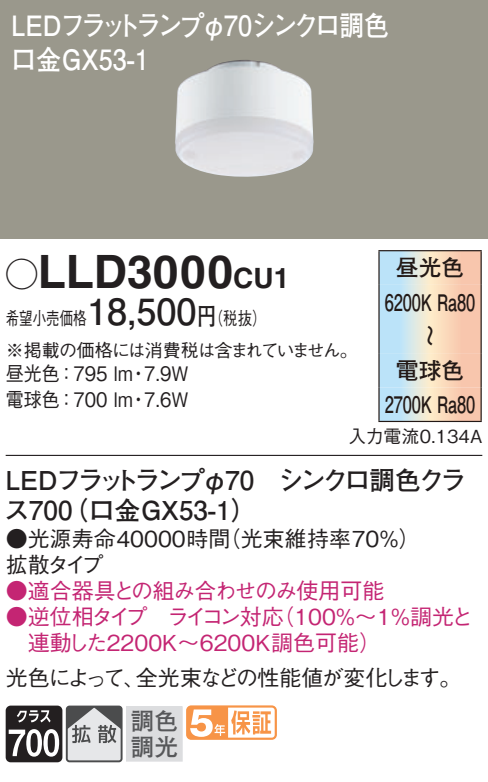
<style>
.page{position:relative;width:488px;height:782px;background:#fff}
.page>*{position:absolute;margin:0;border:0;box-sizing:border-box;transform-origin:0 0}
.t1{font:700 46px "Helvetica LT Std";color:#231f20}
.t2{font:700 36px "Futo Go B101 Pro";color:#231f20}
.t3{font:700 28px/34px "Futo Go B101 Pro";letter-spacing:-.055em;color:#fff;scale:.9 1}
.t4{font:700 28px "Helvetica LT Std";color:#231f20}
.t5{font:700 26px/30px "Futo Go B101 Pro";letter-spacing:-.09em;color:#231f20}
.t6{font:700 26px "Futo Go B101 Pro";letter-spacing:-.055em;color:#231f20}
.t7{font:700 24px/26px "Futo Go B101 Pro";color:#57585a}
.t8{font:700 22.8px/34px "Futo Go B101 Pro";letter-spacing:-.01em;color:#231916;text-align:center}
.t9{font:500 22px/26px "Gothic BBB Pro";color:#231f20}
.t10{font:500 22px/26px "Gothic BBB Pro";color:#c42573}
.t11{font:500 22px/26px "Gothic BBB Pro";letter-spacing:-.035em;color:#c42573}
.t12{font:500 22px "Gothic BBB Pro";letter-spacing:-.05em;color:#231f20}
.t13{font:500 20px "Gothic BBB Pro";color:#231f20;scale:.9 1}
.t14{font:500 18px/31.6px "Gothic BBB Pro";letter-spacing:-.025em;color:#231f20;scale:.75 1}
.t15{font:500 18px "Gothic BBB Pro";color:#231f20}
.t16{font:500 18px "Gothic BBB Pro";letter-spacing:-.025em;color:#231f20;scale:.8 1}
.s1{font-family:"Ford Classification 1";font-weight:400;font-size:32px}
.s2{font-family:"Futo Go B101 Pro";font-weight:700;font-size:24px}
</style>
<div class="page">
<div style="left:0;top:0;width:488px;height:238px;background:#9a988c"></div>
<img style="left:175px;top:60px;width:138px;height:117px">
<hr style="left:6px;top:455px;width:476px;height:1px;background:#231f20">
<svg style="left:6px;top:705px;width:113px;height:57px;background:#868586"></svg>
<div style="left:66px;top:705px;width:56px;height:57px;border:2px solid #4b4c4d;border-radius:3px"></div>
<div style="left:127px;top:707px;width:55px;height:54px;background:#dcdddf"></div>
<div style="left:126px;top:706px;width:57px;height:55px;border:1px solid #dcdddf"></div>
<svg style="left:186px;top:705px;width:91px;height:35px"></svg>
<svg style="left:379px;top:251px;width:101px;height:170px;background:#e3dacf"></svg>
<hr style="left:378px;top:250px;width:103px;height:1px;background:#231916">
<hr style="left:378px;top:251px;width:1px;height:34px;background:#231916">
<hr style="left:480px;top:251px;width:1px;height:34px;background:#231916">
<hr style="left:378px;top:285px;width:1px;height:34px;background:#231916">
<hr style="left:480px;top:285px;width:1px;height:34px;background:#231916">
<hr style="left:378px;top:319px;width:1px;height:34px;background:#231916">
<hr style="left:480px;top:319px;width:1px;height:34px;background:#231916">
<hr style="left:378px;top:353px;width:1px;height:34px;background:#231916">
<hr style="left:480px;top:353px;width:1px;height:34px;background:#231916">
<hr style="left:378px;top:387px;width:1px;height:34px;background:#231916">
<hr style="left:480px;top:387px;width:1px;height:34px;background:#231916">
<hr style="left:378px;top:421px;width:103px;height:1px;background:#231916">
<p class="t3" style="left:11px;top:5px;width:421px">LEDフラットランプφ70シンクロ調色口金GX53-1</p>
<h1 class="t1" style="left:6px;top:243px;width:229px"><span class="s1">A</span>LLD3000</h1>
<p class="t16" style="left:197px;top:304px;width:88px">（<span class="s2">円</span>税抜(</p>
<p class="t4" style="left:233px;top:261px;width:57px">CU1</p>
<h2 class="t2" style="left:87px;top:283px;width:111px">18,500</h2>
<p class="t14" style="left:6px;top:300px;width:471px">希望小売価格<br>※掲載の価格には消費税は含まれていません。</p>
<p class="t13" style="left:144px;top:357px;width:51px">7.9W</p>
<p class="t13" style="left:6px;top:357px;width:143px">昼光色：795 lm</p>
<p class="t13" style="left:129px;top:357px;width:21px">・</p>
<p class="t13" style="left:6px;top:383px;width:143px">電球色：700 lm</p>
<p class="t13" style="left:144px;top:383px;width:51px">7.6W</p>
<p class="t13" style="left:129px;top:383px;width:21px">・</p>
<p class="t8" style="left:384px;top:248px;width:92px">昼光色<br>6200K Ra80</p>
<p class="t8" style="left:410px;top:347px;width:24px;rotate:-90deg">〜</p>
<p class="t8" style="left:384px;top:350px;width:92px">電球色<br>2700K Ra80</p>
<p class="t15" style="left:348px;top:422px;width:135px">入力電流0.134A</p>
<p class="t5" style="left:62px;top:462px;width:405px;text-indent:-56px">LEDフラットランプφ70　シンクロ調色クラ（口金GX53-1(</p>
<p class="t6" style="left:4px;top:489px;width:70px">ス700</p>
<p class="t9" style="left:219px;top:523px;width:203px">（光束維持率70％(</p>
<p class="t9" style="left:6px;top:523px;width:226px">●光源寿命40000時間拡散タイプ</p>
<p class="t11" style="left:272px;top:575px;width:202px;text-indent:-266px">●適合器具との組み合わせのみ使用可能<br>（100％～1％調光と</p>
<p class="t10" style="left:28px;top:601px;width:355px;text-indent:-22px">●逆位相タイプ　ライコン対応<br>連動した2200K～6200K調色可能(</p>
<p class="t12" style="left:136px;top:660px;width:327px">全光束などの性能値が変化します。</p>
<p class="t9" style="left:6px;top:662px;width:141px">光色によって、</p>
<p class="t7" style="left:130px;top:705px;width:49px">調色調光</p>
</div>
